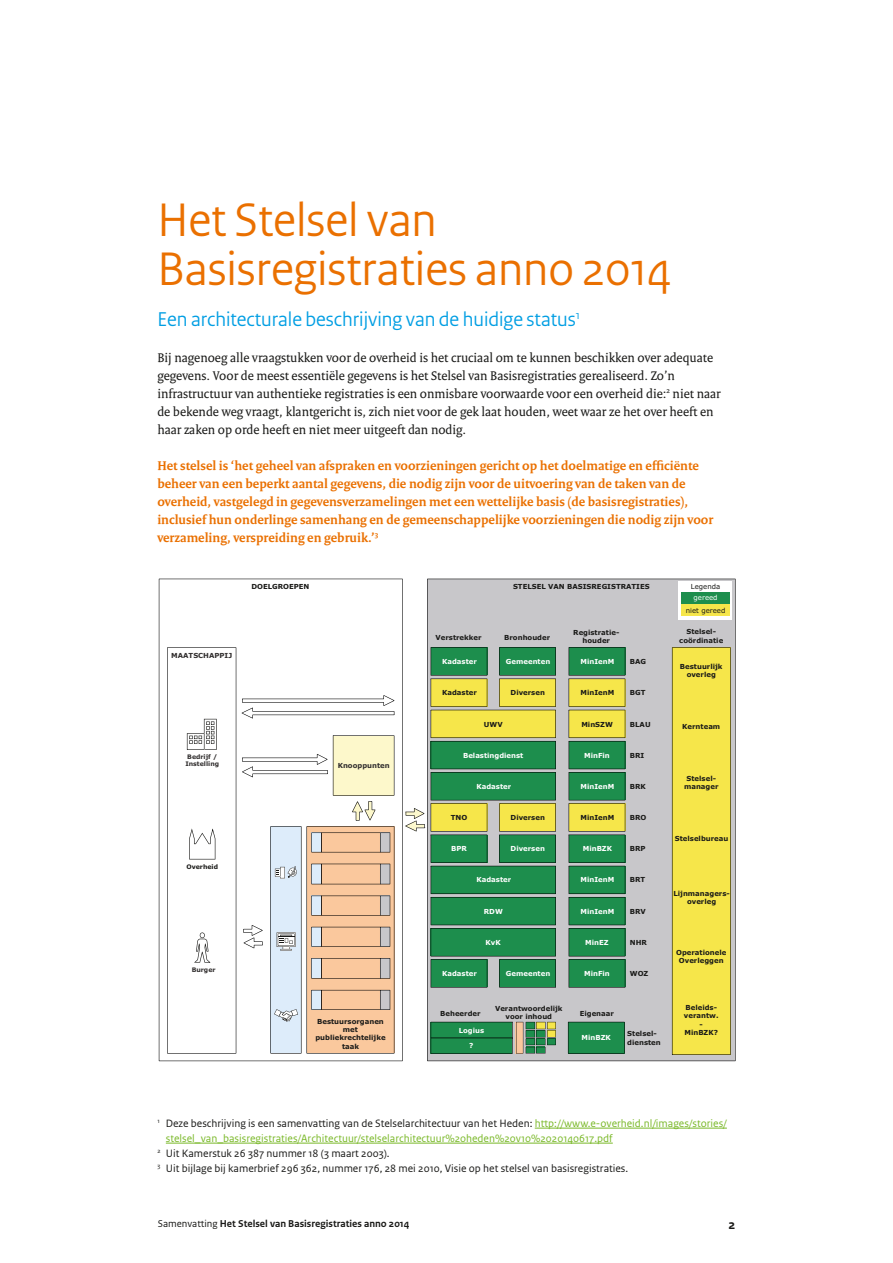
<style>
.page{position:relative;width:893px;height:1263px;background:#fff}
.page>*{position:absolute;margin:0;border:0;box-sizing:border-box;transform-origin:0 0}
.t1{font:49.5px/49.5px "Rijksoverheid Sans Heading";color:#ea7000}
.t2{font:21px "Rijksoverheid Sans Heading";color:#009ee3}
.t3{font:13.5px/18px "Rijksoverheid Serif";color:#1a1a18}
.t4{font:700 13.5px/18px "Rijksoverheid Serif";color:#ea7000}
.t5{font:700 13.5px "Rijksoverheid Sans Text";color:#1a1a18}
.t6{font:11.25px "Rijksoverheid Sans Text";color:#1a1a18}
.t7{font:11.25px "Rijksoverheid Sans Text";color:#79b827}
.t8{font:700 10.5px "Rijksoverheid Sans Text";color:#1a1a18}
.t9{font:700 6.9px/8.2px "Verdana";color:#1a1a18;text-align:center}
.t10{font:700 6.9px "Verdana";color:#fff}
.t11{font:700 6.9px "Verdana";color:#312e2e}
.t12{font:6.9px "Verdana";color:#1a1a18}
.t13{font:6.9px "Verdana";color:#fff}
.t14{font:700 6.3px/7.6px "Verdana";color:#312e2e}
.t15{font:700 6.3px "Verdana";color:#1a1a18}
.s1{color:#79b827}
.s2{font-weight:400}
</style>
<div class="page">
<hr style="left:535px;top:1128px;width:192px;height:1px;background:#79b827">
<hr style="left:166px;top:1143px;width:447px;height:1px;background:#79b827">
<div style="left:427px;top:579px;width:309px;height:482px;background:#c8c7ca"></div>
<svg style="left:405px;top:808px;width:20px;height:23px"></svg>
<div style="left:568px;top:1022px;width:57px;height:31px;background:#1d8e4d"></div>
<svg style="left:431px;top:647px;width:125px;height:341px;background:#60a257"></svg>
<svg style="left:569px;top:647px;width:56px;height:341px;background:#5da053"></svg>
<svg style="left:159px;top:579px;width:244px;height:482px"></svg>
<svg style="left:270px;top:826px;width:124px;height:227px;background:#e3c9b4"></svg>
<svg style="left:352px;top:801px;width:23px;height:19px"></svg>
<svg style="left:242px;top:735px;width:152px;height:60px"></svg>
<svg style="left:243px;top:925px;width:20px;height:23px"></svg>
<svg style="left:242px;top:695px;width:152px;height:23px"></svg>
<div style="left:672px;top:647px;width:59px;height:408px;background:#f6e64a"></div>
<svg style="left:431px;top:1022px;width:125px;height:31px;background:#409057"></svg>
<div style="left:679px;top:582px;width:53px;height:38px;background:#fff"></div>
<div style="left:681px;top:592px;width:49px;height:11px;background:#1d8e4d"></div>
<div style="left:681px;top:604px;width:49px;height:12px;background:#f6e64a"></div>
<svg style="left:167px;top:647px;width:69px;height:406px"></svg>
<h1 class="t1" style="left:157px;top:196px;width:516px">Het Stelsel van<br>Basisregistraties anno 2014</h1>
<h2 class="t2" style="left:157px;top:307px;width:424px">Een architecturale beschrijving van de huidige status<sup>1</sup></h2>
<p class="t3" style="left:157px;top:348px;width:565px">Bij nagenoeg alle vraagstukken voor de overheid is het cruciaal om te kunnen beschikken over adequate gegevens. Voor de meest essentiële gegevens is het Stelsel van Basisregistraties gerealiseerd. Zo’n infrastructuur van authentieke registraties is een onmisbare voorwaarde voor een overheid die:<sup>2</sup> niet naar de bekende weg vraagt, klantgericht is, zich niet voor de gek laat houden, weet waar ze het over heeft en haar zaken op orde heeft en niet meer uitgeeft dan nodig.</p>
<p class="t4" style="left:157px;top:456px;width:558px">Het stelsel is ‘het geheel van afspraken en voorzieningen gericht op het doelmatige en efficiënte beheer van een beperkt aantal gegevens, die nodig zijn voor de uitvoering van de taken van de overheid, vastgelegd in gegevensverzamelingen met een wettelijke basis (de basisregistraties), inclusief hun onderlinge samenhang en de gemeenschappelijke voorzieningen die nodig zijn voor verzameling, verspreiding en gebruik.’<sup>3</sup></p>
<p class="t9" style="left:251px;top:583px;width:60px">DOELGROEPEN</p>
<p class="t11" style="left:171px;top:651px;width:62px">MAATSCHAPPIJ</p>
<p class="t14" style="left:185px;top:753px;width:35px">Bedrijf /<br>Instelling</p>
<p class="t11" style="left:338px;top:761px;width:54px">Knooppunten</p>
<p class="t15" style="left:186px;top:863px;width:33px">Overheid</p>
<p class="t14" style="left:192px;top:966px;width:25px">Burger</p>
<p class="t9" style="left:315px;top:1017px;width:72px">Bestuursorganen met publiekrechtelijke taak</p>
<p class="t9" style="left:513px;top:583px;width:138px">STELSEL VAN BASISREGISTRATIES</p>
<p class="t9" style="left:436px;top:633px;width:48px">Verstrekker</p>
<p class="t9" style="left:573px;top:628px;width:48px">Registratie&shy;houder</p>
<p class="t9" style="left:504px;top:633px;width:47px">Bronhouder</p>
<p class="t10" style="left:442px;top:657px;width:36px">Kadaster</p>
<p class="t9" style="left:442px;top:689px;width:36px">Kadaster</p>
<p class="t10" style="left:506px;top:657px;width:46px">Gemeenten</p>
<p class="t9" style="left:511px;top:689px;width:36px">Diversen</p>
<p class="t9" style="left:484px;top:720px;width:20px">UWV</p>
<p class="t10" style="left:463px;top:751px;width:62px">Belastingdienst</p>
<p class="t10" style="left:476px;top:782px;width:36px">Kadaster</p>
<p class="t9" style="left:451px;top:813px;width:18px">TNO</p>
<p class="t10" style="left:451px;top:844px;width:17px">BPR</p>
<p class="t9" style="left:511px;top:813px;width:36px">Diversen</p>
<p class="t10" style="left:511px;top:844px;width:36px">Diversen</p>
<p class="t10" style="left:476px;top:875px;width:36px">Kadaster</p>
<p class="t10" style="left:484px;top:907px;width:20px">RDW</p>
<p class="t10" style="left:486px;top:938px;width:17px">KvK</p>
<p class="t10" style="left:581px;top:657px;width:35px">MinIenM</p>
<p class="t9" style="left:581px;top:689px;width:35px">MinIenM</p>
<p class="t9" style="left:581px;top:720px;width:33px">MinSZW</p>
<p class="t10" style="left:584px;top:751px;width:27px">MinFin</p>
<p class="t10" style="left:581px;top:782px;width:35px">MinIenM</p>
<p class="t9" style="left:581px;top:813px;width:35px">MinIenM</p>
<p class="t10" style="left:583px;top:844px;width:31px">MinBZK</p>
<p class="t10" style="left:581px;top:875px;width:35px">MinIenM</p>
<p class="t10" style="left:581px;top:907px;width:35px">MinIenM</p>
<p class="t10" style="left:585px;top:938px;width:25px">MinEZ</p>
<p class="t10" style="left:442px;top:969px;width:36px">Kadaster</p>
<p class="t10" style="left:506px;top:969px;width:46px">Gemeenten</p>
<p class="t10" style="left:584px;top:969px;width:27px">MinFin</p>
<p class="t9" style="left:630px;top:658px;width:18px">BAG</p>
<p class="t9" style="left:630px;top:689px;width:17px">BGT</p>
<p class="t9" style="left:630px;top:720px;width:22px">BLAU</p>
<p class="t9" style="left:630px;top:751px;width:16px">BRI</p>
<p class="t9" style="left:630px;top:782px;width:18px">BRK</p>
<p class="t9" style="left:630px;top:813px;width:18px">BRO</p>
<p class="t9" style="left:630px;top:845px;width:17px">BRP</p>
<p class="t9" style="left:630px;top:876px;width:17px">BRT</p>
<p class="t9" style="left:630px;top:907px;width:18px">BRV</p>
<p class="t9" style="left:630px;top:938px;width:19px">NHR</p>
<p class="t9" style="left:630px;top:969px;width:20px">WOZ</p>
<p class="t9" style="left:495px;top:1004px;width:69px">Verantwoordelijk voor inhoud</p>
<p class="t9" style="left:440px;top:1009px;width:42px">Beheerder</p>
<p class="t9" style="left:580px;top:1009px;width:36px">Eigenaar</p>
<p class="t10" style="left:459px;top:1026px;width:27px">Logius</p>
<p class="t10" style="left:469px;top:1041px;width:6px">?</p>
<p class="t10" style="left:582px;top:1033px;width:31px">MinBZK</p>
<p class="t9" style="left:627px;top:1030px;width:35px;text-align:left">Stelsel&shy;diensten</p>
<p class="t12" style="left:691px;top:582px;width:31px">Legenda</p>
<p class="t13" style="left:694px;top:593px;width:25px">gereed</p>
<p class="t12" style="left:686px;top:606px;width:41px">niet gereed</p>
<p class="t9" style="left:679px;top:628px;width:45px">Stelsel&shy;coördinatie</p>
<p class="t9" style="left:680px;top:662px;width:44px">Bestuurlijk overleg</p>
<p class="t9" style="left:682px;top:722px;width:40px">Kernteam</p>
<p class="t9" style="left:684px;top:774px;width:36px">Stelsel&shy;manager</p>
<p class="t9" style="left:675px;top:835px;width:55px">Stelselbureau</p>
<p class="t9" style="left:673px;top:889px;width:58px">Lijnmanagers&shy;overleg</p>
<p class="t9" style="left:676px;top:948px;width:52px">Operationele<br>Overleggen</p>
<p class="t9" style="left:684px;top:1003px;width:36px">Beleids&shy;verantw. -<br>MinBZK?</p>
<h3 class="t6" style="left:157px;top:1117px;width:571px"><sup>1</sup> Deze beschrijving is een samenvatting van de Stelselarchitectuur van het Heden: <span class="s1">http://www.e-overheid.nl/images/stories/</span></h3>
<h3 class="t7" style="left:166px;top:1132px;width:448px">stelsel_van_basisregistraties/Architectuur/stelselarchitectuur%20heden%20v10%2020140617.pdf</h3>
<h3 class="t6" style="left:157px;top:1147px;width:234px"><sup>2</sup> Uit Kamerstuk 26 387 nummer 18 (3 maart 2003).</h3>
<h3 class="t6" style="left:157px;top:1162px;width:472px"><sup>3</sup> Uit bijlage bij kamerbrief 296 362, nummer 176, 28 mei 2010, Visie op het stelsel van basisregistraties.</h3>
<h3 class="t8" style="left:158px;top:1217px;width:253px"><span class="s2">Samenvatting</span> Het Stelsel van Basisregistraties anno 2014</h3>
<h3 class="t5" style="left:728px;top:1217px;width:8px">2</h3>
</div>
